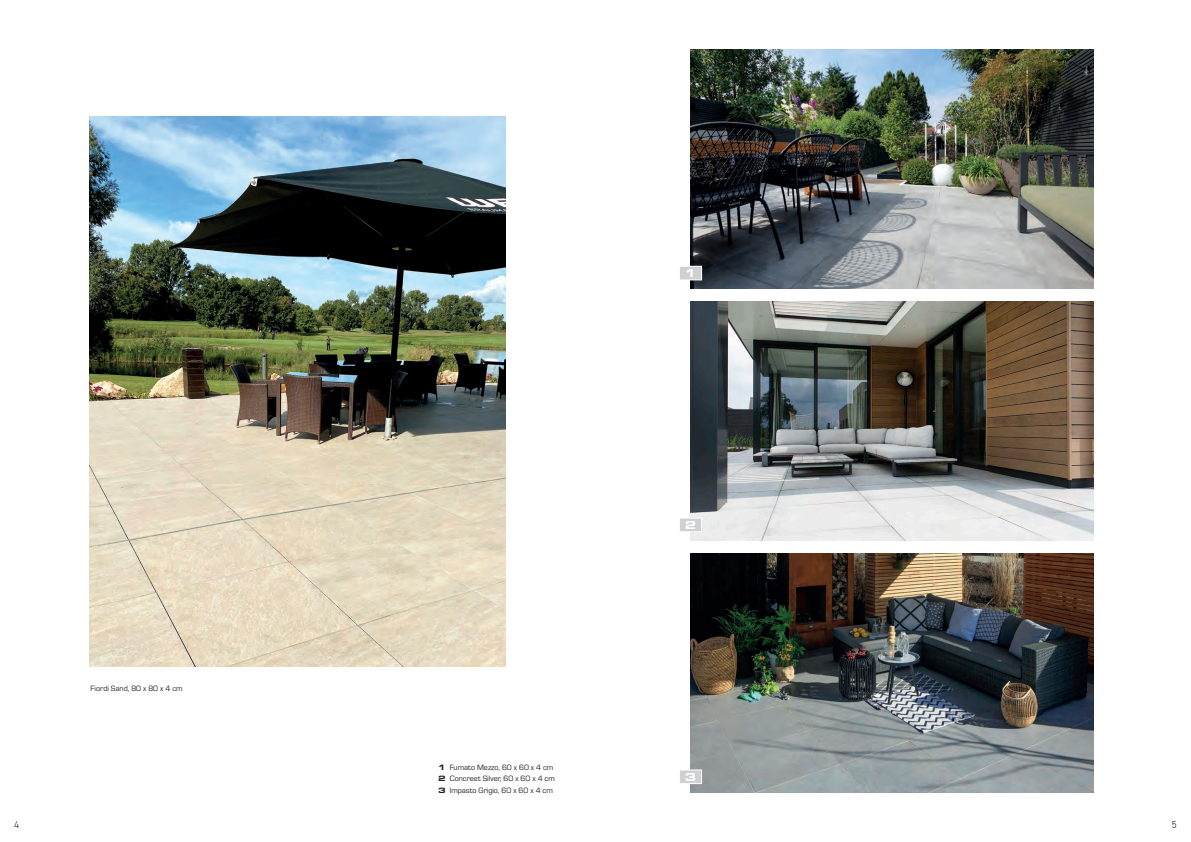
<style>
.page{position:relative;width:1191px;height:842px;background:#fff}
.page>*{position:absolute;margin:0;border:0;box-sizing:border-box;transform-origin:0 0}
.t1{font:900 12px "Eurostile Ext";color:#fff}
.t2{font:300 10px "DIN2014";color:#231f20}
.t3{font:8px/11.8px "Eurostile";color:#231f20}
.s1{font-family:"Eurostile Ext";font-weight:900}
</style>
<div class="page">
<img style="left:690px;top:553px;width:403px;height:239px">
<img style="left:690px;top:50px;width:403px;height:239px">
<img style="left:690px;top:301px;width:403px;height:239px">
<div style="left:679px;top:266px;width:22px;height:14px;background:#cfd0d2"></div>
<div style="left:679px;top:266px;width:23px;height:14px;border:1px solid #fff"></div>
<div style="left:679px;top:518px;width:22px;height:14px;background:#cfd0d2"></div>
<div style="left:679px;top:518px;width:23px;height:14px;border:1px solid #fff"></div>
<div style="left:679px;top:770px;width:22px;height:14px;background:#cfd0d2"></div>
<div style="left:679px;top:770px;width:23px;height:14px;border:1px solid #fff"></div>
<img style="left:90px;top:116px;width:415px;height:551px">
<h1 class="t1" style="left:685px;top:264px;width:13px">1</h1>
<p class="t3" style="left:91px;top:682px;width:94px">Fiordi Sand, 80 x 80 x 4 cm</p>
<p class="t3" style="left:438px;top:761px;width:118px"><span class="s1">1</span> Fumato Mezzo, 60 x 60 x 4 cm<br><span class="s1">2</span> Concreet Silver, 60 x 60 x 4 cm<br><span class="s1">3</span> Impasto Grigio, 60 x 60 x 4 cm</p>
<h1 class="t1" style="left:685px;top:516px;width:13px">2</h1>
<h1 class="t1" style="left:685px;top:768px;width:13px">3</h1>
<p class="t2" style="left:14px;top:818px;width:6px">4</p>
<p class="t2" style="left:1171px;top:818px;width:6px">5</p>
</div>
